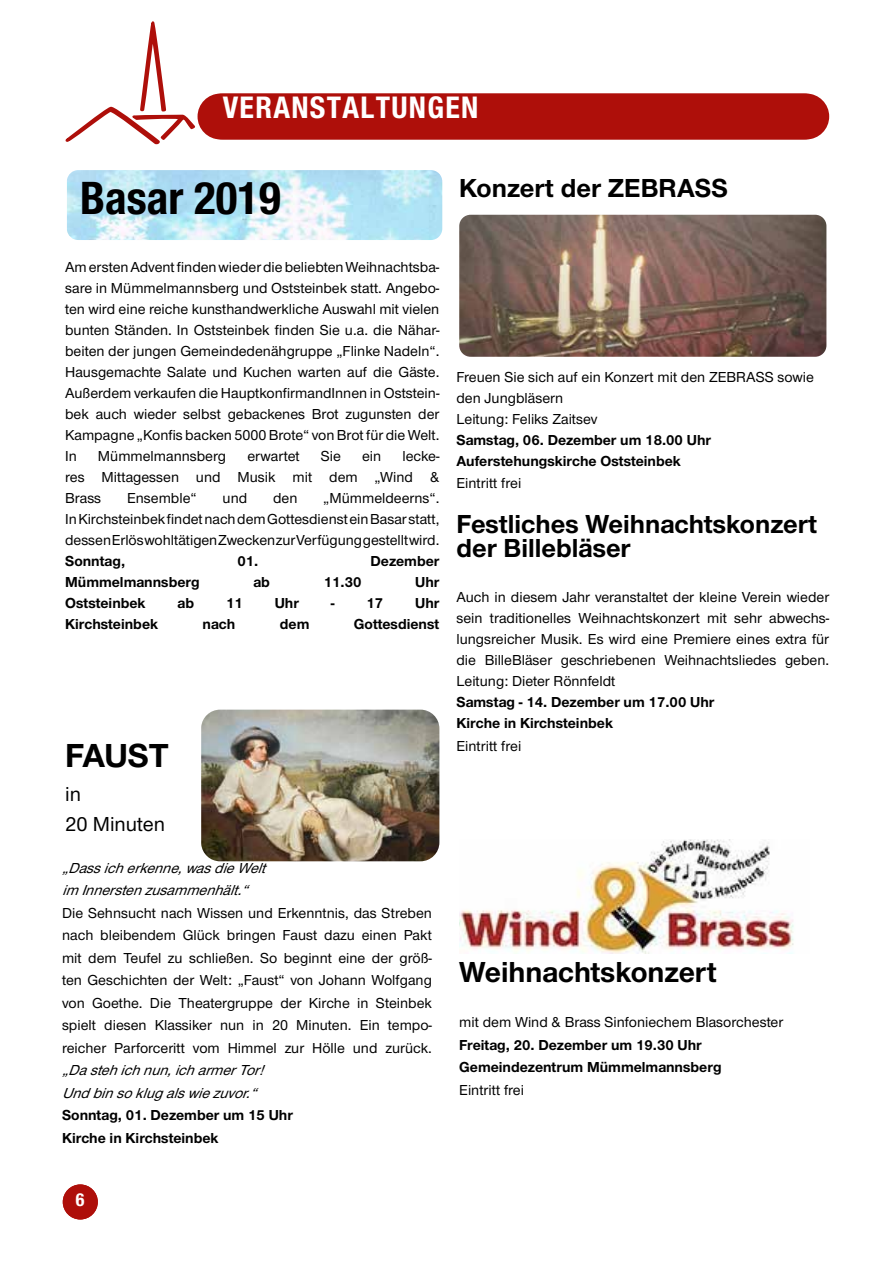
<style>
.page{position:relative;width:893px;height:1263px;background:#fff}
.page>*{position:absolute;margin:0;border:0;box-sizing:border-box;transform-origin:0 0}
.t1{font:700 condensed 45px "Helvetica Neue";color:#000}
.t2{font:700 34.5px "Nordelbica";letter-spacing:-.015em;color:#000}
.t3{font:700 30px "Nordelbica";color:#000}
.t4{font:700 condensed 30px "Helvetica Neue";letter-spacing:.045em;color:#fff}
.t5{font:30px "Myriad Pro";color:#fff}
.t6{font:700 27px/24px "Nordelbica";color:#000}
.t7{font:500 21px/30px "Nordelbica";color:#000}
.t8{font:700 condensed 18px "Helvetica Neue";color:#fff}
.t9{font:500 15px/21px "Nordelbica";color:#000;text-align:justify}
.t10{font:700 15px/22.5px "Nordelbica";color:#000}
.t11{font:italic 500 15px/22.5px "Nordelbica";color:#000}
</style>
<div class="page">
<svg style="left:65px;top:21px;width:133px;height:124px"></svg>
<div style="left:198px;top:94px;width:629px;height:45px;background:#ae0f0a;border-radius:23px"></div>
<div style="left:63px;top:1184px;width:35px;height:35px;background:#ae0f0a;border-radius:50%"></div>
<img style="left:201px;top:710px;width:238px;height:151px">
<img style="left:67px;top:170px;width:375px;height:70px">
<img style="left:459px;top:215px;width:367px;height:142px">
<img style="left:459px;top:840px;width:335px;height:114px">
<h3 class="t4" style="left:223px;top:89px;width:257px">VERANSTALTUNGEN</h3>
<h3 class="t5" style="left:225px;top:93px;width:136px">Titelthema</h3>
<h1 class="t1" style="left:80px;top:171px;width:202px">Basar 2019</h1>
<h3 class="t6" style="left:459px;top:176px;width:270px">Konzert der ZEBRASS</h3>
<p class="t9" style="left:65px;top:257px;width:376px">Am ersten Advent finden wieder die beliebten Weihnachtsba&shy;sare in Mümmelmannsberg und Oststeinbek statt. Angebo&shy;ten wird eine reiche kunsthandwerkliche Auswahl mit vielen bunten Ständen. In Oststeinbek finden Sie u.a. die Nähar&shy;beiten der jungen Gemeindedenähgruppe „Flinke Nadeln“.<br>Hausgemachte Salate und Kuchen warten auf die Gäste.<br>Außerdem verkaufen die HauptkonfirmandInnen in Oststein&shy;bek auch wieder selbst gebackenes Brot zugunsten der Kampagne „Konfis backen 5000 Brote“ von Brot für die Welt.<br>In</p>
<p class="t9" style="left:98px;top:446px;width:130px">Mümmelmannsberg</p>
<p class="t9" style="left:247px;top:446px;width:54px">erwartet</p>
<p class="t9" style="left:321px;top:446px;width:22px">Sie</p>
<p class="t9" style="left:362px;top:446px;width:21px">ein</p>
<p class="t9" style="left:65px;top:446px;width:376px;text-indent:337px">lecke&shy;res Mittagessen und Musik mit dem „Wind &amp; Brass</p>
<p class="t9" style="left:65px;top:488px;width:376px;text-indent:258px">„Mümmeldeerns“.<br>In Kirchsteinbek findet nach dem Gottesdienst ein Basar statt, dessen Erlös wohltätigen Zwecken zur Verfügung gestellt wird.</p>
<p class="t10" style="left:65px;top:550px;width:62px">Sonntag,</p>
<p class="t10" style="left:237px;top:550px;width:22px">01.</p>
<p class="t10" style="left:371px;top:550px;width:70px">Dezember</p>
<p class="t10" style="left:65px;top:571px;width:136px">Mümmelmannsberg</p>
<p class="t10" style="left:253px;top:571px;width:18px">ab</p>
<p class="t10" style="left:324px;top:571px;width:39px">11.30</p>
<p class="t10" style="left:415px;top:571px;width:26px">Uhr</p>
<p class="t10" style="left:65px;top:592px;width:82px">Oststeinbek</p>
<p class="t10" style="left:178px;top:592px;width:18px">ab</p>
<p class="t10" style="left:226px;top:592px;width:18px">11</p>
<p class="t10" style="left:275px;top:592px;width:26px">Uhr</p>
<p class="t10" style="left:331px;top:592px;width:54px">- 17</p>
<p class="t10" style="left:415px;top:592px;width:26px">Uhr</p>
<p class="t10" style="left:65px;top:613px;width:94px">Kirchsteinbek</p>
<p class="t10" style="left:203px;top:613px;width:34px">nach</p>
<p class="t10" style="left:280px;top:613px;width:31px">dem</p>
<p class="t10" style="left:354px;top:613px;width:87px">Gottesdienst</p>
<p class="t9" style="left:127px;top:488px;width:71px">Ensemble“</p>
<p class="t9" style="left:223px;top:488px;width:26px">und</p>
<p class="t9" style="left:273px;top:488px;width:26px">den</p>
<h2 class="t2" style="left:65px;top:735px;width:105px">FAUST</h2>
<h3 class="t7" style="left:65px;top:779px;width:101px">in<br>20 Minuten</h3>
<p class="t11" style="left:62px;top:856px;width:211px">„Dassicherkenne,wasdieWelt im Innerstenzusammenhält.“</p>
<p class="t9" style="left:62px;top:901px;width:371px;line-height:22.5px">Die Sehnsucht nach Wissen und Erkenntnis, das Streben nach bleibendem Glück bringen Faust dazu einen Pakt mit dem Teufel zu schließen. So beginnt eine der größ&shy;ten Geschichten der Welt: „Faust“ von Johann Wolfgang von Goethe. Die Theatergruppe der Kirche in Steinbek spielt diesen Klassiker nun in 20 Minuten. Ein tempo&shy;reicher Parforceritt vom Himmel zur Hölle und zurück.</p>
<p class="t11" style="left:62px;top:1059px;width:209px">„Dastehichnun,icharmerTor!<br>Undbinsoklugalswiezuvor.“</p>
<p class="t10" style="left:62px;top:1104px;width:232px">Sonntag, 01. Dezember um 15 Uhr<br>Kirche in Kirchsteinbek</p>
<p class="t9" style="left:456px;top:366px;width:359px;text-align:left">Freuen Sie sich auf ein Konzert mit den ZEBRASS sowie den Jungbläsern<br>Leitung: Feliks Zaitsev</p>
<p class="t10" style="left:456px;top:429px;width:256px;line-height:21px">Samstag, 06. Dezember um 18.00 Uhr<br>Auferstehungskirche Oststeinbek</p>
<p class="t9" style="left:456px;top:473px;width:66px">Eintritt frei</p>
<h3 class="t6" style="left:456px;top:512px;width:362px">Festliches Weihnachtskonzert der Billebläser</h3>
<p class="t9" style="left:456px;top:587px;width:374px">Auch in diesem Jahr veranstaltet der kleine Verein wieder sein traditionelles Weihnachtskonzert mit sehr abwechs&shy;lungsreicher Musik. Es wird eine Premiere eines extra für die BilleBläser geschriebenen Weihnachtsliedes geben.<br>Leitung: Dieter Rönnfeldt</p>
<p class="t10" style="left:456px;top:692px;width:259px;line-height:21px">Samstag - 14. Dezember um 17.00 Uhr<br>Kirche in Kirchsteinbek</p>
<p class="t9" style="left:456px;top:735px;width:66px">Eintritt frei</p>
<h3 class="t3" style="left:459px;top:954px;width:259px">Weihnachtskonzert</h3>
<p class="t9" style="left:459px;top:1012px;width:326px">mit dem Wind &amp; Brass Sinfoniechem Blasorchester</p>
<p class="t10" style="left:459px;top:1033px;width:264px">Freitag, 20. Dezember um 19.30 Uhr<br>Gemeindezentrum Mümmelmannsberg</p>
<p class="t9" style="left:459px;top:1079px;width:66px">Eintritt frei</p>
<p class="t8" style="left:76px;top:1189px;width:10px">6</p>
</div>
